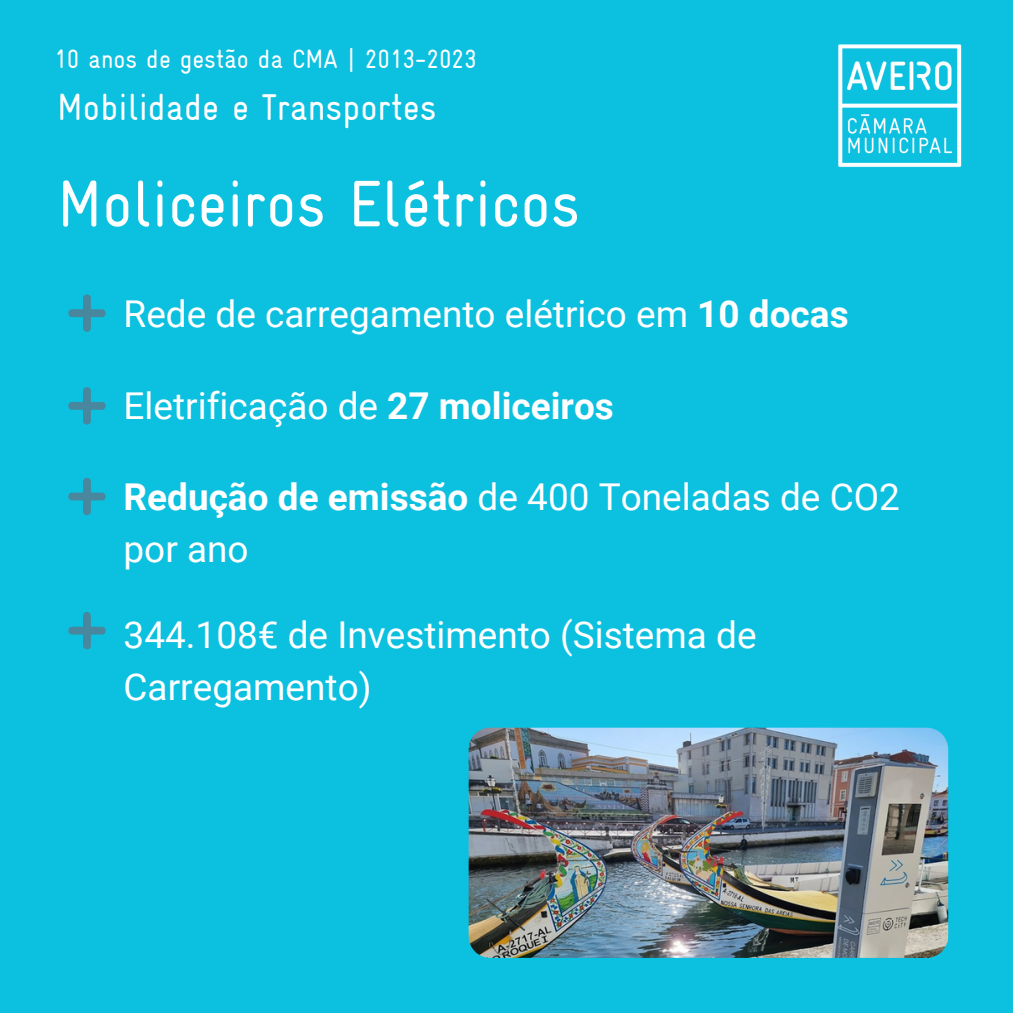
<style>
.page{position:relative;width:1013px;height:1013px;background:#fff}
.page>*{position:absolute;margin:0;border:0;box-sizing:border-box;transform-origin:0 0}
.t1{font:103.25px "Gravur Condensed";color:#48879d}
.t2{font:65.75px "Gravur Condensed";color:#fff}
.t3{font:37.5px "Gravur Condensed";color:#fff}
.t4{font:37px/51.5px "Roboto";color:#fff}
.t5{font:26.25px "Gravur Condensed";color:#fff}
.s1{font-weight:700}
</style>
<div class="page">
<div style="left:0;top:0;width:1012px;height:1012px;background:#0cc0df"></div>
<img style="left:838px;top:44px;width:124px;height:124px">
<img style="left:468px;top:727px;width:480px;height:230px">
<p class="t5" style="left:54px;top:44px;width:424px">10 anos de gestão da CMA | 2013-2023</p>
<p class="t3" style="left:57px;top:86px;width:381px">Mobilidade e Transportes</p>
<p class="t2" style="left:57px;top:167px;width:524px">Moliceiros Elétricos</p>
<p class="t1" style="left:64px;top:247px;width:48px">+</p>
<p class="t4" style="left:124px;top:288px;width:726px">Rede de carregamento elétrico em <span class="s1">10 docas</span></p>
<p class="t1" style="left:64px;top:340px;width:48px">+</p>
<p class="t4" style="left:124px;top:381px;width:492px">Eletrificação de <span class="s1">27 moliceiros</span></p>
<p class="t1" style="left:64px;top:430px;width:48px">+</p>
<p class="t1" style="left:64px;top:564px;width:48px">+</p>
<p class="t4" style="left:124px;top:472px;width:777px"><span class="s1">Redução de emissão</span> de 400 Toneladas de CO2 por ano</p>
<p class="t4" style="left:124px;top:609px;width:634px;line-height:52.5px">344.108€ de Investimento (Sistema de<br>Carregamento)</p>
</div>
